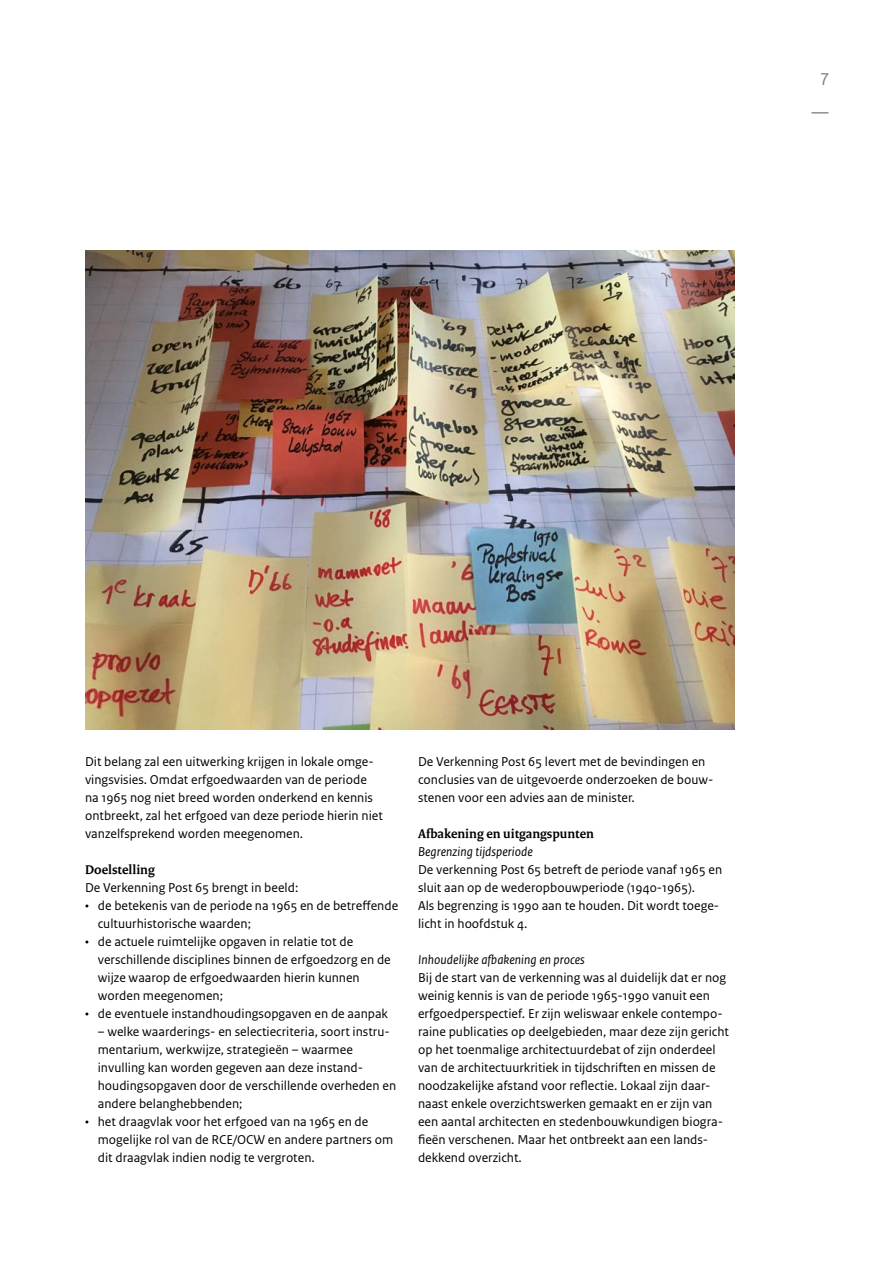
<style>
.page{position:relative;width:893px;height:1263px;background:#fff}
.page>*{position:absolute;margin:0;border:0;box-sizing:border-box;transform-origin:0 0}
.t1{font:18px/36px "Rijksoverheid Sans Text";color:#7b7d7c;text-align:center}
._05_BROODTEKST{font:13.5px/18px "Rijksoverheid Sans Text";color:#000}
._04_TUSSENKOP_SUB{font:italic 13.5px "Rijksoverheid Sans Text";letter-spacing:.005em;color:#000}
._04_TUSSENKOP{font:700 13.5px "Rijksoverheid Serif";color:#000}
</style>
<div class="page">
<img style="left:85px;top:251px;width:649px;height:479px">
<h1 class="t1" style="left:811px;top:58px;width:19px">7 —</h1>
<p class="_05_BROODTEKST" style="left:85px;top:753px;width:299px">Dit belang zal een uitwerking krijgen in lokale omge&shy;vingsvisies. Omdat erfgoedwaarden van de periode na 1965 nog niet breed worden onderkend en kennis ontbreekt, zal het erfgoed van deze periode hierin niet vanzelfsprekend worden meegenomen.</p>
<p class="_04_TUSSENKOP" style="left:85px;top:861px;width:71px">Doelstelling</p>
<p class="_05_BROODTEKST" style="left:85px;top:879px;width:215px">De Verkenning Post 65 brengt in beeld:</p>
<p class="_05_BROODTEKST" style="left:98px;top:897px;width:302px;text-indent:-13px">• de betekenis van de periode na 1965 en de betreffende cultuurhistorische waarden;</p>
<p class="_05_BROODTEKST" style="left:98px;top:933px;width:294px;text-indent:-13px">• de actuele ruimtelijke opgaven in relatie tot de verschillende disciplines binnen de erfgoedzorg en de wijze waarop de erfgoedwaarden hierin kunnen worden meegenomen;</p>
<p class="_05_BROODTEKST" style="left:85px;top:1005px;width:304px">• de eventuele instandhoudingsopgaven en de aanpak</p>
<p class="_05_BROODTEKST" style="left:98px;top:1023px;width:300px">– welke waarderings- en selectiecriteria, soort instru&shy;mentarium, werkwijze, strategieën – waarmee invulling kan worden gegeven aan deze instand&shy;houdingsopgaven door de verschillende overheden en andere belanghebbenden;</p>
<p class="_05_BROODTEKST" style="left:98px;top:1113px;width:297px;text-indent:-13px">• het draagvlak voor het erfgoed van na 1965 en de mogelijke rol van de RCE/OCW en andere partners om dit draagvlak indien nodig te vergroten.</p>
<p class="_05_BROODTEKST" style="left:418px;top:753px;width:297px">De Verkenning Post 65 levert met de bevindingen en conclusies van de uitgevoerde onderzoeken de bouw&shy;stenen voor een advies aan de minister.</p>
<p class="_04_TUSSENKOP" style="left:418px;top:825px;width:177px">Afbakening en uitgangspunten</p>
<p class="_04_TUSSENKOP_SUB" style="left:418px;top:844px;width:116px">Begrenzing tijdsperiode</p>
<p class="_05_BROODTEKST" style="left:418px;top:861px;width:306px">De verkenning Post 65 betreft de periode vanaf 1965 en sluit aan op de wederopbouwperiode (1940-1965).<br>Als begrenzing is 1990 aan te houden. Dit wordt toege&shy;licht in hoofdstuk 4.</p>
<p class="_04_TUSSENKOP_SUB" style="left:418px;top:952px;width:168px">Inhoudelijke afbakening en proces</p>
<p class="_05_BROODTEKST" style="left:418px;top:969px;width:312px">Bij de start van de verkenning was al duidelijk dat er nog weinig kennis is van de periode 1965-1990 vanuit een erfgoedperspectief. Er zijn weliswaar enkele contempo&shy;raine publicaties op deelgebieden, maar deze zijn gericht op het toenmalige architectuurdebat of zijn onderdeel van de architectuurkritiek in tijdschriften en missen de noodzakelijke afstand voor reflectie. Lokaal zijn daar&shy;naast enkele overzichtswerken gemaakt en er zijn van een aantal architecten en stedenbouwkundigen biogra&shy;fieën verschenen. Maar het ontbreekt aan een lands&shy;dekkend overzicht.</p>
</div>
